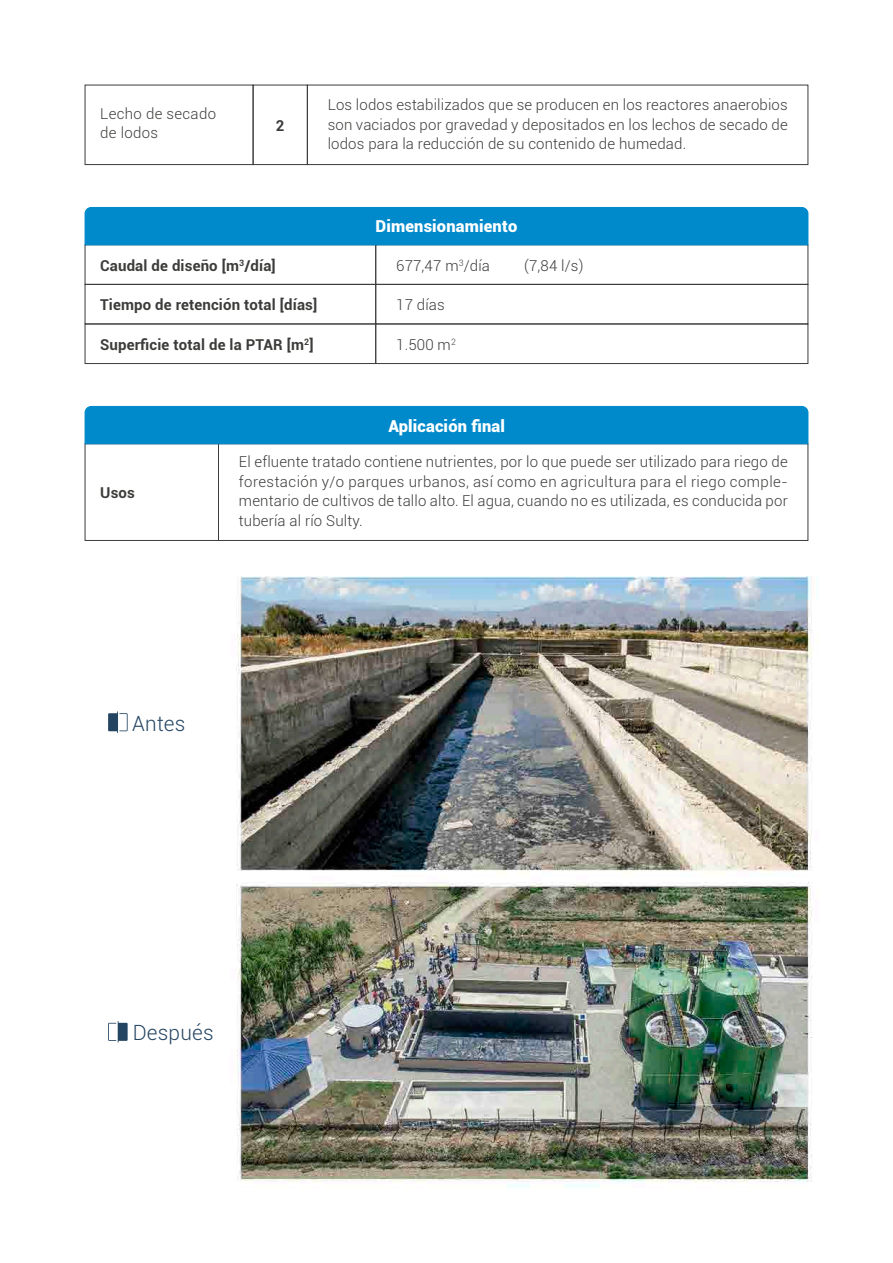
<style>
.page{position:relative;width:893px;height:1263px;background:#fff}
.page>*{position:absolute;margin:0;border:0;box-sizing:border-box;transform-origin:0 0}
.t1{font:300 21px "Roboto";letter-spacing:.01em;color:#244562}
.t2{font:900 16.5px "Roboto";letter-spacing:.01em;color:#fff}
.t3{font:300 15px/19.5px "Roboto";letter-spacing:.01em;color:#3c3c3b;text-align:justify}
.t4{font:700 15px "Roboto";letter-spacing:.01em;color:#3c3c3b}
</style>
<div class="page">
<img style="left:84px;top:84px;width:729px;height:1104px">
<div style="left:85px;top:85px;width:168px;height:80px;border:1px solid #3c3c3b"></div>
<div style="left:253px;top:85px;width:55px;height:80px;border:1px solid #3c3c3b"></div>
<div style="left:307px;top:85px;width:501px;height:80px;border:1px solid #3c3c3b"></div>
<div style="left:85px;top:284px;width:291px;height:40px;border:1px solid #3c3c3b"></div>
<div style="left:376px;top:284px;width:432px;height:40px;border:1px solid #3c3c3b"></div>
<div style="left:85px;top:324px;width:291px;height:40px;border:1px solid #3c3c3b"></div>
<div style="left:376px;top:324px;width:432px;height:40px;border:1px solid #3c3c3b"></div>
<div style="left:85px;top:444px;width:134px;height:97px;border:1px solid #3c3c3b"></div>
<div style="left:218px;top:444px;width:590px;height:97px;border:1px solid #3c3c3b"></div>
<svg style="left:108px;top:711px;width:20px;height:22px"></svg>
<svg style="left:108px;top:1021px;width:20px;height:22px"></svg>
<div style="left:85px;top:207px;width:723px;height:38px;background:#008acb"></div>
<div style="left:85px;top:406px;width:723px;height:38px;background:#008acb"></div>
<p class="t3" style="left:100px;top:103px;width:117px">Lecho de secado de lodos</p>
<p class="t4" style="left:276px;top:115px;width:10px">2</p>
<p class="t3" style="left:328px;top:95px;width:461px">Los lodos estabilizados que se producen en los reactores anaerobios son vaciados por gravedad y depositados en los lechos de secado de lodos para la reducción de su contenido de humedad.</p>
<p class="t4" style="left:100px;top:255px;width:177px">Caudal de diseño [m<sup>3</sup>/día]</p>
<p class="t4" style="left:100px;top:294px;width:219px">Tiempo de retención total [días]</p>
<p class="t4" style="left:100px;top:334px;width:215px">Superficie total de la PTAR [m<sup>2</sup>]</p>
<p class="t2" style="left:375px;top:214px;width:143px">Dimensionamiento</p>
<p class="t3" style="left:396px;top:255px;width:95px">677,47 m<sup>3</sup>/día</p>
<p class="t3" style="left:524px;top:255px;width:61px">(7,84 l/s)</p>
<p class="t3" style="left:396px;top:294px;width:50px">17 días</p>
<p class="t3" style="left:396px;top:334px;width:61px">1.500 m<sup>2</sup></p>
<p class="t2" style="left:388px;top:414px;width:118px">Aplicación final</p>
<p class="t4" style="left:100px;top:482px;width:36px">Usos</p>
<p class="t3" style="left:239px;top:451px;width:550px">El efluente tratado contiene nutrientes, por lo que puede ser utilizado para riego de forestación y/o parques urbanos, así como en agricultura para el riego comple&shy;mentario de cultivos de tallo alto. El agua, cuando no es utilizada, es conducida por tubería al río Sulty.</p>
<h1 class="t1" style="left:132px;top:709px;width:55px">Antes</h1>
<h1 class="t1" style="left:133px;top:1018px;width:83px">Después</h1>
</div>
